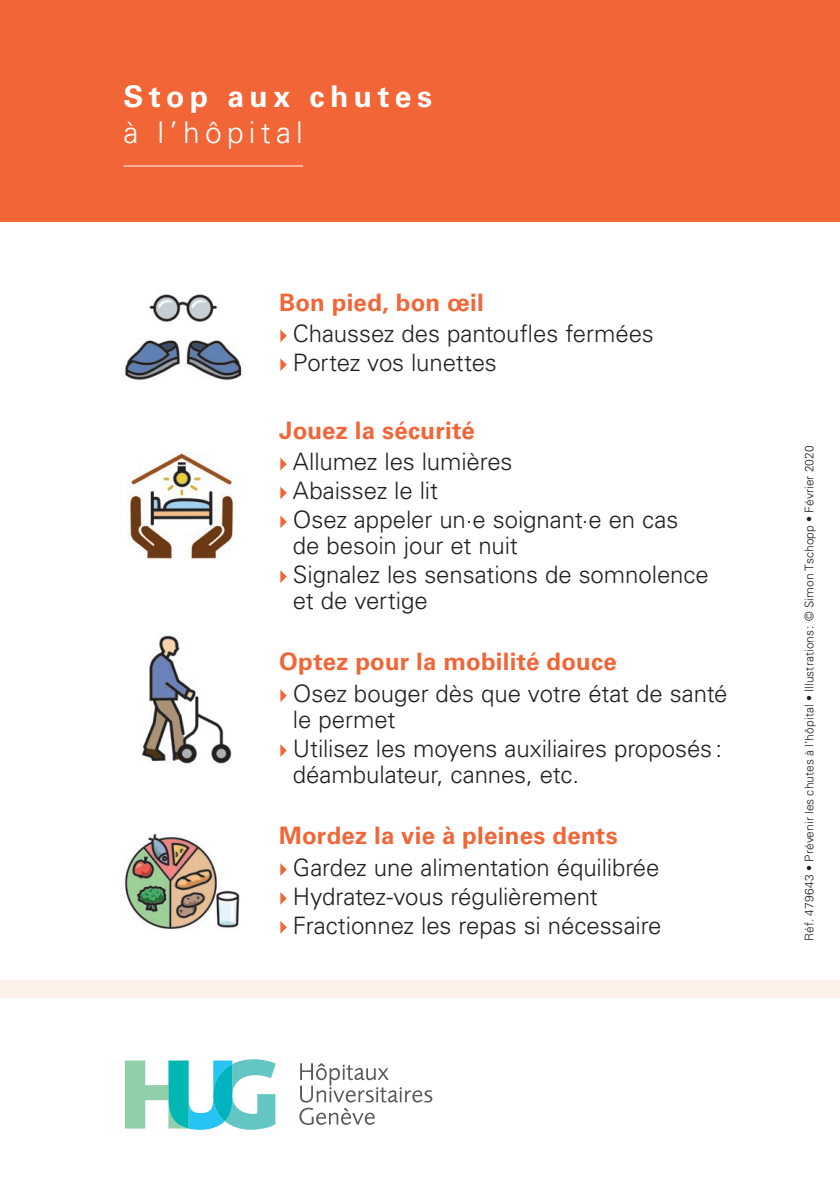
<style>
.page{position:relative;width:840px;height:1191px;background:#fff}
.page>*{position:absolute;margin:0;border:0;box-sizing:border-box;transform-origin:0 0}
.t1{font:700 30px "Univers LT Std";letter-spacing:.185em;color:#fff}
.t2{font:300 30px "Univers LT Std";letter-spacing:.17em;color:#fff}
.t3{font:300 24px/28.8px "Univers LT Std";letter-spacing:-.005em;color:#231f20}
.t4{font:700 24px "Univers LT Std";letter-spacing:.01em;color:#f26537}
.t5{font:300 12px "Univers LT Std";letter-spacing:.01em;color:#231f20}
</style>
<div class="page">
<div style="left:0;top:980px;width:839px;height:17px;background:#fef1e9"></div>
<svg style="left:125px;top:1059px;width:150px;height:70px"></svg>
<svg style="left:299px;top:1063px;width:133px;height:62px"></svg>
<svg style="left:280px;top:329px;width:6px;height:13px"></svg>
<svg style="left:280px;top:358px;width:6px;height:13px"></svg>
<svg style="left:280px;top:458px;width:6px;height:12px"></svg>
<svg style="left:280px;top:486px;width:6px;height:13px"></svg>
<svg style="left:280px;top:515px;width:6px;height:13px"></svg>
<svg style="left:280px;top:570px;width:6px;height:13px"></svg>
<svg style="left:280px;top:689px;width:6px;height:13px"></svg>
<svg style="left:280px;top:744px;width:6px;height:13px"></svg>
<svg style="left:280px;top:863px;width:6px;height:13px"></svg>
<svg style="left:280px;top:892px;width:6px;height:13px"></svg>
<svg style="left:280px;top:921px;width:6px;height:12px"></svg>
<img style="left:124px;top:294px;width:118px;height:86px">
<img style="left:125px;top:834px;width:115px;height:96px">
<img style="left:142px;top:635px;width:90px;height:129px">
<img style="left:128px;top:453px;width:106px;height:106px">
<div style="left:0;top:0;width:839px;height:221px;background:#f26537"></div>
<hr style="left:123px;top:165px;width:180px;height:1px;background:#fff">
<p class="t1" style="left:123px;top:79px;width:310px">Stop aux chutes</p>
<p class="t2" style="left:123px;top:114px;width:181px">à l’hôpital</p>
<p class="t4" style="left:279px;top:288px;width:206px">Bon pied, bon œil</p>
<p class="t3" style="left:293px;top:319px;width:362px">Chaussez des pantoufles fermées<br>Portez vos lunettes</p>
<p class="t4" style="left:279px;top:416px;width:197px">Jouez la sécurité</p>
<p class="t3" style="left:293px;top:447px;width:387px">Allumez les lumières<br>Abaissez le lit<br>Osez appeler un·e soignant·e en cas</p>
<p class="t3" style="left:293px;top:531px;width:417px">de besoin jour et nuit<br>Signalez les sensations de somnolence</p>
<p class="t3" style="left:293px;top:586px;width:136px">et de vertige</p>
<p class="t4" style="left:279px;top:648px;width:339px">Optez pour la mobilité douce</p>
<p class="t3" style="left:293px;top:680px;width:436px;line-height:26px">Osez bouger dès que votre état de santé le permet</p>
<p class="t3" style="left:293px;top:735px;width:430px;line-height:26px">Utilisez les moyens auxiliaires proposés : déambulateur, cannes, etc.</p>
<p class="t4" style="left:279px;top:821px;width:340px">Mordez la vie à pleines dents</p>
<p class="t3" style="left:293px;top:853px;width:370px">Gardez une alimentation équilibrée<br>Hydratez-vous régulièrement<br>Fractionnez les repas si nécessaire</p>
<p class="t5" style="left:801px;top:940px;width:497px;rotate:-90deg">Réf. 479643 • Prévenir les chutes à l’hôpital • Illustrations: © Simon Tschopp • Février 2020</p>
</div>
